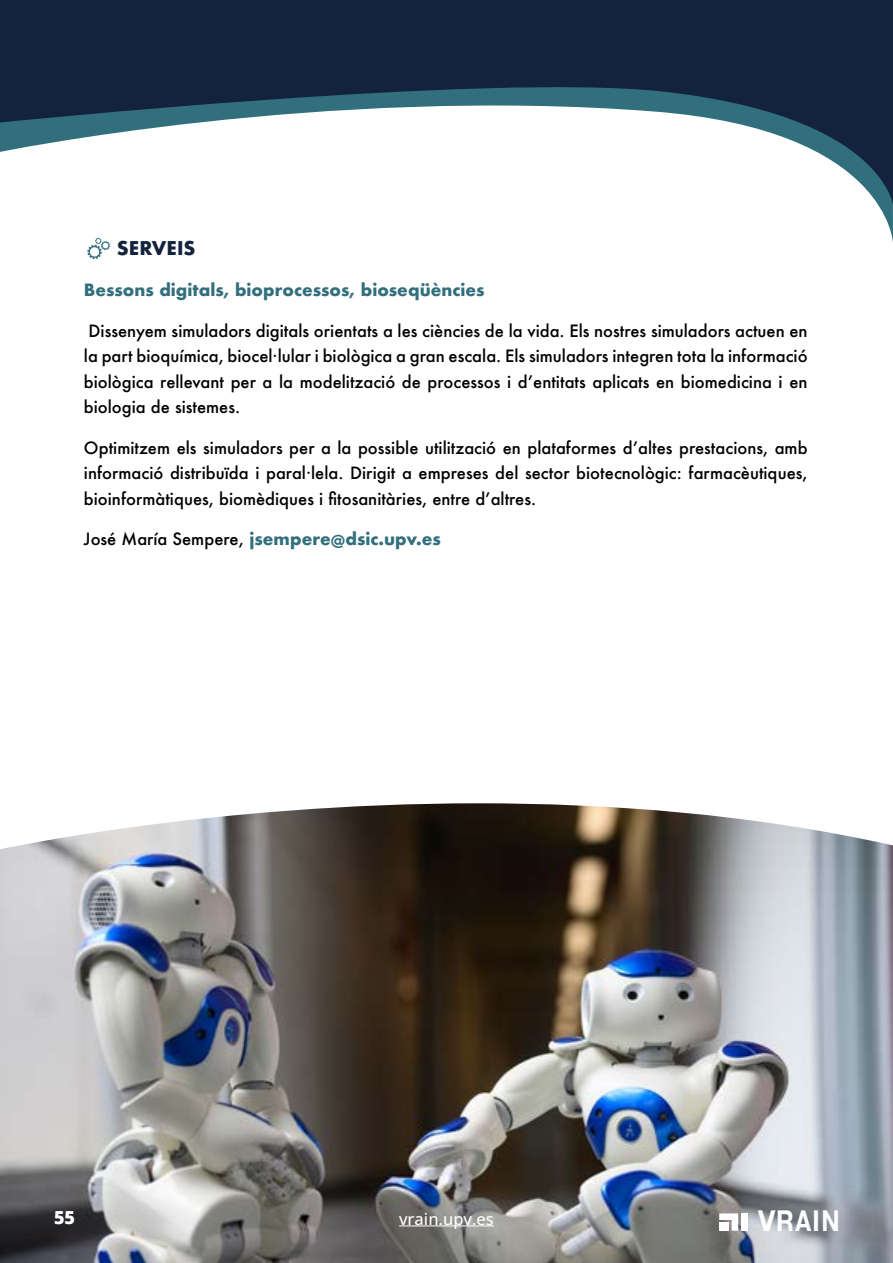
<style>
.page{position:relative;width:893px;height:1263px;background:#fff}
.page>*{position:absolute;margin:0;border:0;box-sizing:border-box;transform-origin:0 0}
.t1{font:700 30.15px "Helvetica Neue";letter-spacing:.045em;color:#fff;scale:.91 1}
.t2{font:700 18.45px "Futura";color:#13233d}
.t3{font:800 18px "Open Sans";color:#fff}
.t4{font:500 16.5px/25.5px "Futura";color:#000;text-align:justify}
.t5{font:700 16.5px "Futura";color:#326f7c}
.t6{font:500 16.5px "Open Sans";color:#fff}
.s1{font-weight:500;color:#000}
</style>
<div class="page">
<svg style="left:87px;top:243px;width:23px;height:16px"></svg>
<img style="left:0;top:803px;width:893px;height:460px">
<hr style="left:399px;top:1226px;width:95px;height:1px;background:#fff">
<svg style="left:0;top:0;width:893px;height:205px;fill:#13233d"></svg>
<div style="left:741px;top:1213px;width:7px;height:18px;background:#fff"></div>
<svg style="left:719px;top:1213px;width:19px;height:18px"></svg>
<p class="t2" style="left:117px;top:235px;width:80px">SERVEIS</p>
<p class="t5" style="left:84px;top:278px;width:402px">Bessons digitals, bioprocessos, bioseqüències</p>
<p class="t4" style="left:84px;top:318px;width:725px">Dissenyem simuladors digitals orientats a les ciències de la vida. Els nostres simuladors actuen en la part bioquímica, biocel·lular i biològica a gran escala. Els simuladors integren tota la informació biològica rellevant per a la modelització de processos i d’entitats aplicats en biomedicina i en biologia de sistemes.</p>
<p class="t4" style="left:84px;top:435px;width:725px">Optimitzem els simuladors per a la possible utilització en plataformes d’altes prestacions, amb informació distribuïda i paral·lela. Dirigit a empreses del sector biotecnològic: farmacèutiques, bioinformàtiques, biomèdiques i fitosanitàries, entre d’altres.</p>
<p class="t5" style="left:84px;top:527px;width:359px"><span class="s1">José María Sempere,</span> jsempere@dsic.upv.es</p>
<p class="t3" style="left:54px;top:1203px;width:23px">55</p>
<p class="t6" style="left:399px;top:1208px;width:96px">vrain.upv.es</p>
<h1 class="t1" style="left:758px;top:1198px;width:91px">VRAIN</h1>
</div>
